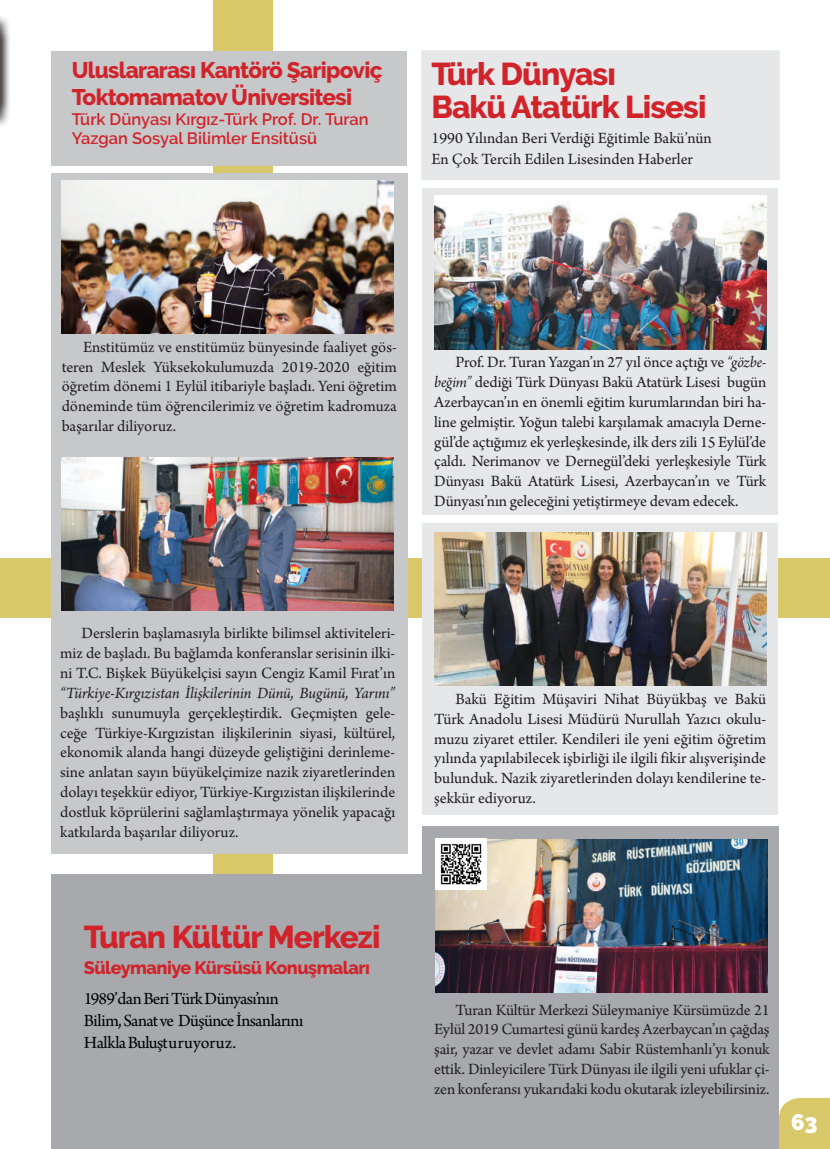
<style>
.page{position:relative;width:830px;height:1149px;background:#fff}
.page>*{position:absolute;margin:0;border:0;box-sizing:border-box;transform-origin:0 0}
.t1{font:800 31.5px/32.7px "Raleway";letter-spacing:-.03em;color:#d1232a}
.t2{font:800 22.5px/27px "Raleway";letter-spacing:-.03em;color:#d1232a}
.t3{font:900 22.5px "Raleway";color:#fff}
.t4{font:18px/21.6px "Arno Pro";letter-spacing:-.03em;color:#000}
.t5{font:800 18px "Raleway";letter-spacing:-.03em;color:#d1232a}
.t6{font:16.5px/19.8px "Arno Pro";letter-spacing:-.005em;color:#231f20;text-align:justify}
.t7{font:600 16.5px/19.8px "Raleway";color:#d1232a}
.t8{font:italic 16.5px "Arno Pro";letter-spacing:-.005em;color:#231f20}
.s1{font-family:"Arno Pro Italic Subhead"}
</style>
<div class="page">
<svg style="left:778px;top:1097px;width:51px;height:51px;background:#daca73"></svg>
<div style="left:0;top:558px;width:829px;height:60px;background:#d9c86a"></div>
<div style="left:213px;top:0;width:59px;height:1148px;background:#d9c86a"></div>
<div style="left:422px;top:188px;width:355px;height:326px;background:#e6e7e9"></div>
<div style="left:422px;top:523px;width:355px;height:290px;background:#e6e7e9"></div>
<div style="left:0;top:14px;width:11px;height:114px;background:#231f20;opacity:.75"></div>
<svg style="left:0;top:20px;width:1px;height:97px"></svg>
<div style="left:51px;top:51px;width:356px;height:115px;background:#c7c8ca"></div>
<div style="left:421px;top:50px;width:358px;height:130px;background:#e6e7e9"></div>
<div style="left:51px;top:173px;width:357px;height:681px;background:#c7c8ca"></div>
<div style="left:422px;top:825px;width:356px;height:323px;background:#a8a9ad"></div>
<img style="left:62px;top:180px;width:331px;height:153px">
<img style="left:434px;top:196px;width:331px;height:153px">
<img style="left:434px;top:532px;width:331px;height:153px">
<img style="left:62px;top:457px;width:331px;height:153px">
<div style="left:51px;top:874px;width:727px;height:274px;background:#a8a9ad"></div>
<img style="left:435px;top:839px;width:332px;height:153px">
<img style="left:435px;top:838px;width:51px;height:51px">
<h2 class="t2" style="left:72px;top:56px;width:312px">Uluslararası Kantörö Şaripoviç<br>Toktomamatov Üniversitesi</h2>
<p class="t7" style="left:72px;top:109px;width:298px">Türk Dünyası Kırgız-Türk Prof. Dr. Turan<br>Yazgan Sosyal Bilimler Ensitüsü</p>
<h1 class="t1" style="left:431px;top:58px;width:276px">Türk Dünyası<br>Bakü Atatürk Lisesi</h1>
<p class="t6" style="left:431px;top:128px;width:282px;line-height:21px">1990 Yılından Beri Verdiği Eğitimle Bakü’nün<br>En Çok Tercih Edilen Lisesinden Haberler</p>
<p class="t6" style="left:62px;top:337px;width:336px;text-indent:21px">Enstitümüz ve enstitümüz bünyesinde faaliyet gös&shy;teren Meslek Yüksekokulumuzda 2019-2020 eğitim öğretim dönemi 1 Eylül itibariyle başladı. Yeni öğretim döneminde tüm öğrencilerimiz ve öğretim kadromuza başarılar diliyoruz.</p>
<p class="t6" style="left:434px;top:353px;width:333px;text-indent:21px">Prof. Dr. Turan Yazgan’ın 27 yıl önce açtığı ve <span class="s1">“gözbe&shy;beğim”</span> dediği Türk Dünyası Bakü Atatürk Lisesi bugün Azerbaycan’ın en önemli eğitim kurumlarından biri ha&shy;line gelmiştir. Yoğun talebi karşılamak amacıyla Derne&shy;gül’de açtığımız ek yerleşkesinde, ilk ders zili 15 Eylül’de çaldı. Nerimanov ve Dernegül’deki yerleşkesiyle Türk Dünyası Bakü Atatürk Lisesi, Azerbaycan’ın ve Türk Dünyası’nın geleceğini yetiştirmeye devam edecek.</p>
<p class="t6" style="left:60px;top:624px;width:336px;text-indent:21px">Derslerin başlamasıyla birlikte bilimsel aktiviteleri&shy;miz de başladı. Bu bağlamda konferanslar serisinin ilki&shy;ni T.C. Bişkek Büyükelçisi sayın Cengiz Kamil Fırat’ın</p>
<p class="t8" style="left:60px;top:683px;width:336px">“Türkiye-Kırgızistan İlişkilerinin Dünü, Bugünü, Yarını”</p>
<p class="t6" style="left:60px;top:703px;width:336px">başlıklı sunumuyla gerçekleştirdik. Geçmişten gele&shy;ceğe Türkiye-Kırgızistan ilişkilerinin siyasi, kültürel, ekonomik alanda hangi düzeyde geliştiğini derinleme&shy;sine anlatan sayın büyükelçimize nazik ziyaretlerinden dolayı teşekkür ediyor, Türkiye-Kırgızistan ilişkilerinde dostluk köprülerini sağlamlaştırmaya yönelik yapacağı katkılarda başarılar diliyoruz.</p>
<h1 class="t1" style="left:84px;top:920px;width:298px">Turan Kültür Merkezi</h1>
<p class="t5" style="left:84px;top:956px;width:287px">Süleymaniye Kürsüsü Konuşmaları</p>
<p class="t4" style="left:84px;top:988px;width:221px">1989’dan Beri Türk Dünyası’nın<br>Bilim, Sanat ve Düşünce İnsanlarını<br>Halkla Buluşturuyoruz.</p>
<p class="t6" style="left:434px;top:689px;width:333px;text-indent:21px">Bakü Eğitim Müşaviri Nihat Büyükbaş ve Bakü Türk Anadolu Lisesi Müdürü Nurullah Yazıcı okulu&shy;muzu ziyaret ettiler. Kendileri ile yeni eğitim öğretim yılında yapılabilecek işbirliği ile ilgili fikir alışverişinde bulunduk. Nazik ziyaretlerinden dolayı kendilerine te&shy;şekkür ediyoruz.</p>
<p class="t6" style="left:434px;top:1000px;width:337px;text-indent:21px">Turan Kültür Merkezi Süleymaniye Kürsümüzde 21<br>Eylül 2019 Cumartesi günü kardeş Azerbaycan’ın çağdaş şair, yazar ve devlet adamı Sabir Rüstemhanlı’yı konuk ettik. Dinleyicilere Türk Dünyası ile ilgili yeni ufuklar çi&shy;zen konferansı yukarıdaki kodu okutarak izleyebilirsiniz.</p>
<h2 class="t3" style="left:790px;top:1108px;width:28px">63</h2>
</div>
